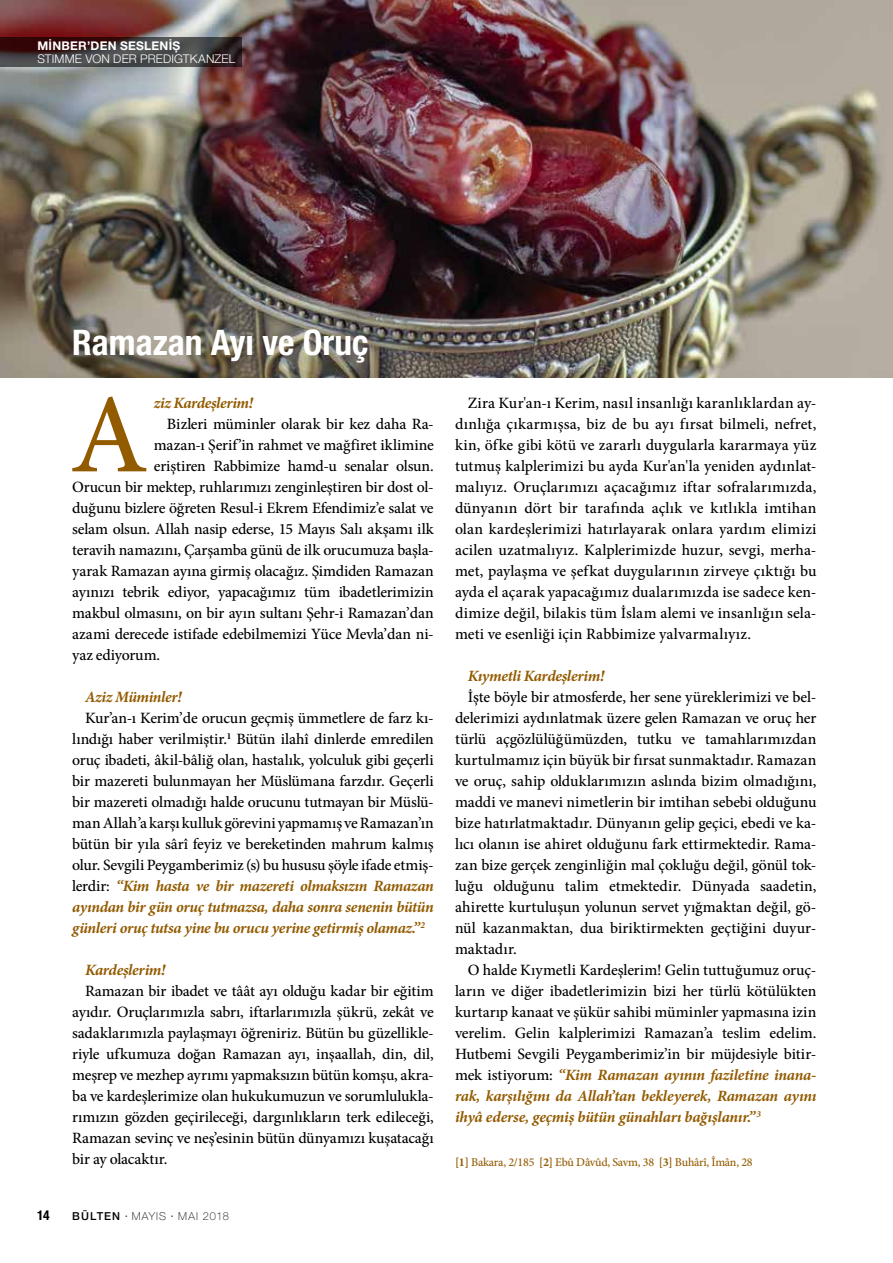
<style>
.page{position:relative;width:893px;height:1263px;background:#fff}
.page>*{position:absolute;margin:0;border:0;box-sizing:border-box;transform-origin:0 0}
.t1{font:500 112.65px "Minion Pro";color:#935b00}
.t2{font:700 condensed 35.25px "Helvetica Neue LT Pro";color:#fff}
.t3{font:500 15.75px/21px "Minion Pro";letter-spacing:-.005em;color:#000;text-align:justify}
.t4{font:italic 700 15.75px "Minion Pro";letter-spacing:-.025em;color:#935b00}
.t5{font:700 condensed 13.5px "Helvetica Neue LT Pro";color:#000}
.t6{font:500 12px "Minion Pro";letter-spacing:-.02em;color:#935b00}
.t7{font:300 12px "Helvetica Neue LT Pro";letter-spacing:.01em;color:#fff}
.t8{font:700 12px "Helvetica Neue LT Pro";letter-spacing:.02em;color:#fff}
.t9{font:100 10.95px "Helvetica Neue LT Pro";letter-spacing:.095em;color:#000}
.s1{font-weight:700;font-style:italic;color:#935b00}
.s2{font-weight:500}
.s3{font-family:"Minion Pro";font-weight:500}
.s4{font-weight:700}
</style>
<div class="page">
<img style="left:0;top:0;width:893px;height:378px">
<svg style="left:0;top:37px;width:242px;height:30px;background:#403637"></svg>
<p class="t8" style="left:37px;top:39px;width:144px">MİNBER’DEN SESLENİŞ</p>
<p class="t7" style="left:37px;top:51px;width:199px">STIMME VON DER PREDIGTKANZEL</p>
<h2 class="t2" style="left:72px;top:321px;width:298px">Ramazan Ayı ve Oruç</h2>
<h1 class="t1" style="left:70px;top:359px;width:80px">A</h1>
<p class="t4" style="left:154px;top:392px;width:101px">ziz Kardeşlerim!</p>
<p class="t3" style="left:167px;top:414px;width:268px">Bizleri müminler olarak bir kez daha Ra-</p>
<p class="t3" style="left:154px;top:435px;width:281px">mazan-ı Şerif’in rahmet ve mağfiret iklimine</p>
<p class="t3" style="left:154px;top:456px;width:281px">eriştiren Rabbimize hamd-u senalar olsun.</p>
<p class="t3" style="left:72px;top:477px;width:363px">Orucun bir mektep, ruhlarımızı zenginleştiren bir dost ol-</p>
<p class="t3" style="left:72px;top:498px;width:363px">duğunu bizlere öğreten Resul-i Ekrem Efendimiz’e salat ve</p>
<p class="t3" style="left:72px;top:519px;width:363px">selam olsun. Allah nasip ederse, 15 Mayıs Salı akşamı ilk</p>
<p class="t3" style="left:72px;top:540px;width:363px">teravih namazını, Çarşamba günü de ilk orucumuza başla-</p>
<p class="t3" style="left:72px;top:561px;width:363px">yarak Ramazan ayına girmiş olacağız. Şimdiden Ramazan</p>
<p class="t3" style="left:72px;top:582px;width:363px">ayınızı tebrik ediyor, yapacağımız tüm ibadetlerimizin</p>
<p class="t3" style="left:72px;top:603px;width:363px">makbul olmasını, on bir ayın sultanı Şehr-i Ramazan’dan</p>
<p class="t3" style="left:72px;top:624px;width:363px">azami derecede istifade edebilmemizi Yüce Mevla’dan ni-</p>
<p class="t3" style="left:72px;top:645px;width:89px">yaz ediyorum.</p>
<p class="t4" style="left:85px;top:686px;width:98px">Aziz Müminler!</p>
<p class="t3" style="left:72px;top:708px;width:363px;text-indent:13px">Kur’an-ı Kerim’de orucun geçmiş ümmetlere de farz kı&shy;lındığı haber verilmiştir.<sup>1</sup> Bütün ilahî dinlerde emredilen oruç ibadeti, âkil-bâliğ olan, hastalık, yolculuk gibi geçerli bir mazereti bulunmayan her Müslümana farzdır. Geçerli bir mazereti olmadığı halde orucunu tutmayan bir Müslü&shy;man Allah’a karşı kulluk görevini yapmamış ve Ramazan’ın bütün bir yıla sârî feyiz ve bereketinden mahrum kalmış olur. Sevgili Peygamberimiz (s) bu hususu şöyle ifade etmiş&shy;lerdir: <span class="s1">“Kim hasta ve bir mazereti olmaksızın Ramazan ayından bir gün oruç tutmazsa, daha sonra senenin bütün günleri oruç tutsa yine bu orucu yerine getirmiş olamaz.”</span><sup>2</sup></p>
<p class="t4" style="left:85px;top:959px;width:82px">Kardeşlerim!</p>
<p class="t3" style="left:72px;top:981px;width:363px;text-indent:13px">Ramazan bir ibadet ve tâât ayı olduğu kadar bir eğitim ayıdır. Oruçlarımızla sabrı, iftarlarımızla şükrü, zekât ve sadaklarımızla paylaşmayı öğreniriz. Bütün bu güzellikle&shy;riyle ufkumuza doğan Ramazan ayı, inşaallah, din, dil, meşrep ve mezhep ayrımı yapmaksızın bütün komşu, akra&shy;ba ve kardeşlerimize olan hukukumuzun ve sorumlulukla&shy;rımızın gözden geçirileceği, dargınlıkların terk edileceği, Ramazan sevinç ve neş’esinin bütün dünyamızı kuşatacağı bir ay olacaktır.</p>
<p class="t5" style="left:37px;top:1207px;width:14px">14</p>
<p class="t9" style="left:72px;top:1210px;width:158px"><span class="s2">BÜLTEN</span> <span class="s3">·</span> MAYIS <span class="s3">·</span> MAI 2018</p>
<p class="t3" style="left:455px;top:393px;width:363px;text-indent:13px">Zira Kur'an-ı Kerim, nasıl insanlığı karanlıklardan ay&shy;dınlığa çıkarmışsa, biz de bu ayı fırsat bilmeli, nefret, kin, öfke gibi kötü ve zararlı duygularla kararmaya yüz tutmuş kalplerimizi bu ayda Kur'an'la yeniden aydınlat&shy;malıyız. Oruçlarımızı açacağımız iftar sofralarımızda, dünyanın dört bir tarafında açlık ve kıtlıkla imtihan olan kardeşlerimizi hatırlayarak onlara yardım elimizi acilen uzatmalıyız. Kalplerimizde huzur, sevgi, merha&shy;met, paylaşma ve şefkat duygularının zirveye çıktığı bu ayda el açarak yapacağımız dualarımızda ise sadece ken&shy;dimize değil, bilakis tüm İslam alemi ve insanlığın sela&shy;meti ve esenliği için Rabbimize yalvarmalıyız.</p>
<p class="t4" style="left:468px;top:665px;width:138px">Kıymetli Kardeşlerim!</p>
<p class="t3" style="left:455px;top:687px;width:363px;text-indent:13px">İşte böyle bir atmosferde, her sene yüreklerimizi ve bel&shy;delerimizi aydınlatmak üzere gelen Ramazan ve oruç her türlü açgözlülüğümüzden, tutku ve tamahlarımızdan kurtulmamız için büyük bir fırsat sunmaktadır. Ramazan ve oruç, sahip olduklarımızın aslında bizim olmadığını, maddi ve manevi nimetlerin bir imtihan sebebi olduğunu bize hatırlatmaktadır. Dünyanın gelip geçici, ebedi ve ka&shy;lıcı olanın ise ahiret olduğunu fark ettirmektedir. Rama&shy;zan bize gerçek zenginliğin mal çokluğu değil, gönül tok&shy;luğu olduğunu talim etmektedir. Dünyada saadetin, ahirette kurtuluşun yolunun servet yığmaktan değil, gö&shy;nül kazanmaktan, dua biriktirmekten geçtiğini duyur&shy;maktadır.</p>
<p class="t3" style="left:455px;top:960px;width:363px;text-indent:13px">O halde Kıymetli Kardeşlerim! Gelin tuttuğumuz oruç&shy;ların ve diğer ibadetlerimizin bizi her türlü kötülükten kurtarıp kanaat ve şükür sahibi müminler yapmasına izin verelim. Gelin kalplerimizi Ramazan’a teslim edelim.<br>Hutbemi Sevgili Peygamberimiz’in bir müjdesiyle bitir&shy;mek istiyorum: <span class="s1">“Kim Ramazan ayının faziletine inana&shy;rak, karşılığını da Allah’tan bekleyerek, Ramazan ayını ihyâ ederse, geçmiş bütün günahları bağışlanır.”</span><sup>3</sup></p>
<p class="t6" style="left:455px;top:1154px;width:299px"><span class="s4">[1]</span> Bakara, 2/185 <span class="s4">[2]</span> Ebû Dâvûd, Savm, 38 <span class="s4">[3]</span> Buhârî, Îmân, 28</p>
</div>
